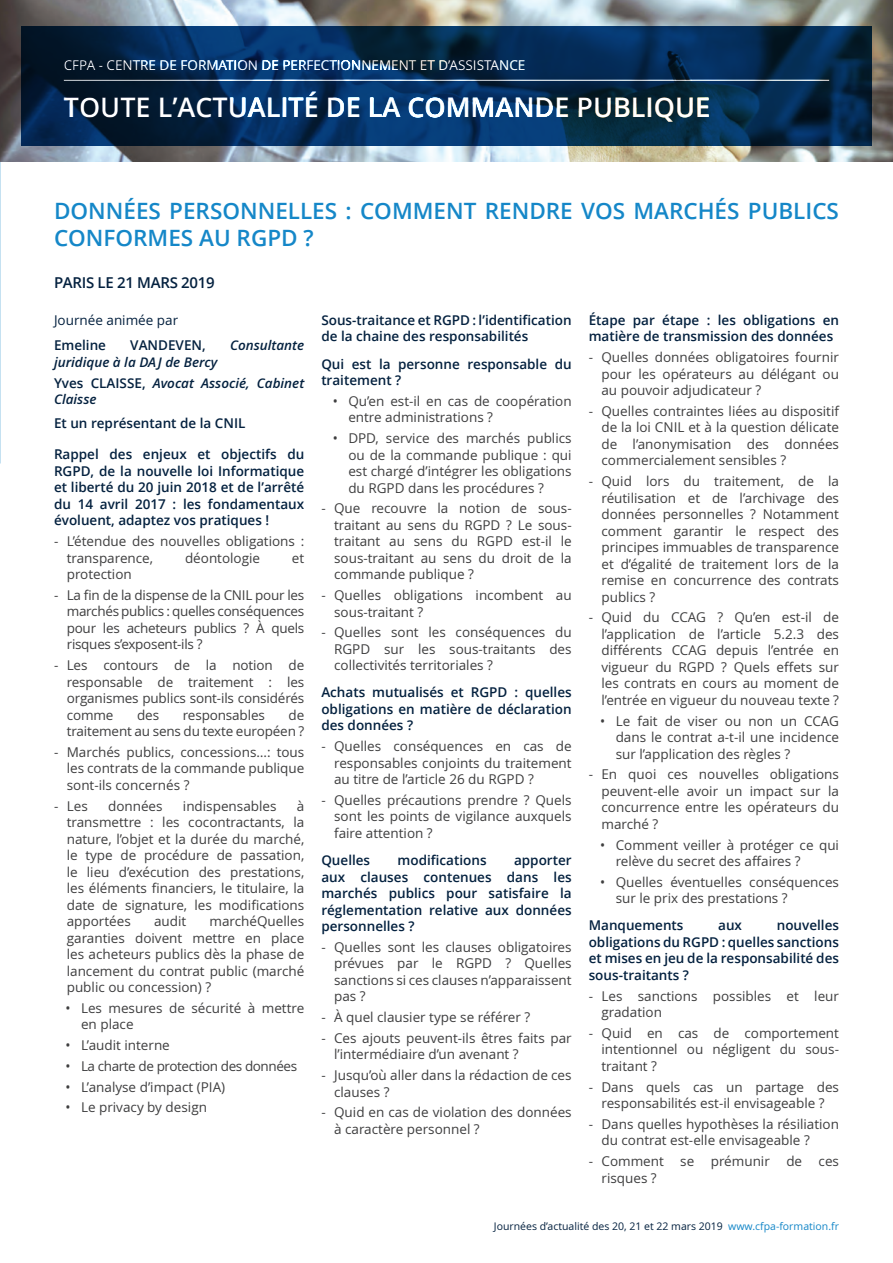
<style>
.page{position:relative;width:893px;height:1263px;background:#fff}
.page>*{position:absolute;margin:0;border:0;box-sizing:border-box;transform-origin:0 0}
.t1{font:600 27px "Open Sans";color:#fff}
.t2{font:600 22.5px/27px "Open Sans";color:#1587c8}
.t3{font:600 15px "Open Sans";letter-spacing:-.02em;color:#04213f}
.t4{font:13.5px/16.5px "Open Sans";color:#3e3e3f;text-align:justify}
.t5{font:600 13.5px/16.5px "Open Sans";color:#04213f;text-align:justify}
.t6{font:italic 600 13.5px/20.7px "Open Sans";color:#04213f}
.t7{font:13.5px "Open Sans";color:#fff}
.t8{font:13.5px "Open Sans";letter-spacing:-.03em;color:#3e3e3f}
.t9{font:13.5px "Open Sans";color:#04213f}
.t10{font:10.5px "Open Sans";color:#04213f}
.s1{font-style:normal}
.s2{color:#1587c8}
</style>
<div class="page">
<img style="left:0;top:0;width:893px;height:162px">
<svg style="left:21px;top:27px;width:851px;height:119px;background:#052a51"></svg>
<hr style="left:64px;top:80px;width:765px;height:1px;background:#fff">
<p class="t7" style="left:64px;top:57px;width:463px">CFPA - CENTRE DE FORMATION DE PERFECTIONNEMENT ET D’ASSISTANCE</p>
<h1 class="t1" style="left:64px;top:88px;width:648px">TOUTE L’ACTUALITÉ DE LA COMMANDE PUBLIQUE</h1>
<h2 class="t2" style="left:54px;top:197px;width:786px">DONNÉES PERSONNELLES : COMMENT RENDRE VOS MARCHÉS PUBLICS<br>CONFORMES AU RGPD ?</h2>
<p class="t3" style="left:54px;top:272px;width:162px">PARIS LE 21 MARS 2019</p>
<p class="t9" style="left:54px;top:313px;width:126px">Journée animée par</p>
<p class="t5" style="left:54px;top:337px;width:54px">Emeline</p>
<p class="t5" style="left:130px;top:337px;width:77px">VANDEVEN,</p>
<p class="t6" style="left:230px;top:335px;width:76px">Consultante</p>
<p class="t6" style="left:54px;top:352px;width:252px">juridique à la DAJ de Bercy<br><span class="s1">Yves CLAISSE,</span> Avocat Associé, Cabinet</p>
<p class="t6" style="left:54px;top:389px;width:44px">Claisse</p>
<p class="t5" style="left:54px;top:415px;width:193px">Et un représentant de la CNIL</p>
<p class="t5" style="left:54px;top:446px;width:252px">Rappel des enjeux et objectifs du RGPD, de la nouvelle loi Informatique et liberté du 20 juin 2018 et de l’arrêté du 14 avril 2017 : les fondamentaux évoluent, adaptez vos pratiques !</p>
<p class="t4" style="left:67px;top:533px;width:239px;text-indent:-13px">- L’étendue des nouvelles obligations : transparence,</p>
<p class="t4" style="left:185px;top:550px;width:77px">déontologie</p>
<p class="t4" style="left:292px;top:550px;width:14px">et</p>
<p class="t4" style="left:67px;top:566px;width:67px">protection</p>
<p class="t4" style="left:67px;top:587px;width:239px;text-indent:-13px">- La fin de la dispense de la CNIL pour les marchés publics : quelles conséquences pour les acheteurs publics ? À quels risques s’exposent-ils ?</p>
<p class="t4" style="left:67px;top:657px;width:239px;text-indent:-13px">- Les contours de la notion de responsable de traitement : les organismes publics sont-ils considérés comme</p>
<p class="t4" style="left:67px;top:707px;width:239px;text-align:right">de<br>traitement au sens du texte européen ?</p>
<p class="t4" style="left:67px;top:744px;width:239px;text-indent:-13px">- Marchés publics, concessions…: tous les contrats de la commande publique sont-ils concernés ?</p>
<p class="t4" style="left:54px;top:798px;width:35px">- Les</p>
<p class="t4" style="left:108px;top:798px;width:56px">données</p>
<p class="t4" style="left:183px;top:798px;width:95px">indispensables</p>
<p class="t4" style="left:137px;top:707px;width:24px">des</p>
<p class="t4" style="left:183px;top:707px;width:84px">responsables</p>
<p class="t4" style="left:67px;top:798px;width:239px;text-indent:230px">à transmettre : les cocontractants, la nature, l’objet et la durée du marché, le type de procédure de passation, le lieu d’exécution des prestations, les éléments financiers, le titulaire, la date de signature, les modifications apportées</p>
<p class="t4" style="left:67px;top:913px;width:239px;text-indent:143px">marchéQuelles garanties doivent mettre en place les acheteurs publics dès la phase de lancement du contrat public (marché public ou concession) ?</p>
<p class="t4" style="left:81px;top:1000px;width:225px;text-indent:-16px">• Les mesures de sécurité à mettre en place</p>
<p class="t4" style="left:65px;top:1037px;width:106px">• L’audit interne</p>
<p class="t8" style="left:65px;top:1058px;width:233px">• La charte de protection des données</p>
<p class="t4" style="left:65px;top:1079px;width:161px">• L’analyse d’impact (PIA)</p>
<p class="t4" style="left:65px;top:1099px;width:143px">• Le privacy by design</p>
<p class="t4" style="left:154px;top:913px;width:34px">audit</p>
<p class="t5" style="left:321px;top:311px;width:252px">Sous-traitance et RGPD : l’identification de la chaine des responsabilités</p>
<p class="t5" style="left:321px;top:355px;width:252px">Qui est la personne responsable du traitement ?</p>
<p class="t4" style="left:348px;top:393px;width:225px;text-indent:-16px">• Qu’en est-il en cas de coopération entre administrations ?</p>
<p class="t4" style="left:348px;top:430px;width:225px;text-indent:-16px">• DPD, service des marchés publics ou de la commande publique : qui est chargé d’intégrer les obligations du RGPD dans les procédures ?</p>
<p class="t4" style="left:334px;top:500px;width:239px;text-indent:-13px">- Que recouvre la notion de sous&shy;traitant au sens du RGPD ? Le sous&shy;traitant au sens du RGPD est-il le sous-traitant au sens du droit de la commande publique ?</p>
<p class="t4" style="left:334px;top:587px;width:239px;text-indent:-13px">- Quelles obligations incombent au sous-traitant ?</p>
<p class="t4" style="left:334px;top:624px;width:239px;text-indent:-13px">- Quelles sont les conséquences du RGPD sur les sous-traitants des collectivités territoriales ?</p>
<p class="t5" style="left:321px;top:684px;width:252px">Achats mutualisés et RGPD : quelles obligations en matière de déclaration des données ?</p>
<p class="t4" style="left:334px;top:738px;width:239px;text-indent:-13px">- Quelles conséquences en cas de responsables conjoints du traitement au titre de l’article 26 du RGPD ?</p>
<p class="t4" style="left:334px;top:792px;width:239px;text-indent:-13px">- Quelles précautions prendre ? Quels sont les points de vigilance auxquels faire attention ?</p>
<p class="t5" style="left:321px;top:852px;width:50px">Quelles</p>
<p class="t5" style="left:398px;top:852px;width:90px">modifications</p>
<p class="t5" style="left:321px;top:852px;width:252px;text-indent:193px">apporter aux clauses contenues dans les marchés publics pour satisfaire la réglementation relative aux données personnelles ?</p>
<p class="t4" style="left:334px;top:939px;width:239px;text-indent:-13px">- Quelles sont les clauses obligatoires prévues par le RGPD ? Quelles sanctions si ces clauses n’apparaissent pas ?</p>
<p class="t4" style="left:321px;top:1009px;width:210px">- À quel clausier type se référer ?</p>
<p class="t4" style="left:334px;top:1030px;width:239px;text-indent:-13px">- Ces ajouts peuvent-ils êtres faits par l’intermédiaire d’un avenant ?</p>
<p class="t4" style="left:334px;top:1067px;width:239px;text-indent:-13px">- Jusqu’où aller dans la rédaction de ces clauses ?</p>
<p class="t4" style="left:334px;top:1104px;width:239px;text-indent:-13px">- Quid en cas de violation des données à caractère personnel ?</p>
<p class="t5" style="left:589px;top:311px;width:252px">Étape par étape : les obligations en matière de transmission des données</p>
<p class="t4" style="left:601px;top:349px;width:239px;text-indent:-13px">- Quelles données obligatoires fournir pour les opérateurs au délégant ou au pouvoir adjudicateur ?</p>
<p class="t4" style="left:601px;top:403px;width:239px;text-indent:-13px">- Quelles contraintes liées au dispositif de la loi CNIL et à la question délicate de l’anonymisation des données commercialement sensibles ?</p>
<p class="t4" style="left:601px;top:473px;width:239px;text-indent:-13px">- Quid lors du traitement, de la réutilisation et de l’archivage des données personnelles ? Notamment comment garantir le respect des principes immuables de transparence et d’égalité de traitement lors de la remise en concurrence des contrats publics ?</p>
<p class="t4" style="left:601px;top:609px;width:239px;text-indent:-13px">- Quid du CCAG ? Qu’en est-il de l’application de l’article 5.2.3 des différents CCAG depuis l’entrée en vigueur du RGPD ? Quels effets sur les contrats en cours au moment de l’entrée en vigueur du nouveau texte ?</p>
<p class="t4" style="left:616px;top:713px;width:225px;text-indent:-16px">• Le fait de viser ou non un CCAG dans le contrat a-t-il une incidence sur l’application des règles ?</p>
<p class="t4" style="left:601px;top:766px;width:239px;text-indent:-13px">- En quoi ces nouvelles obligations peuvent-elle avoir un impact sur la concurrence entre les opérateurs du marché ?</p>
<p class="t4" style="left:616px;top:837px;width:225px;text-indent:-16px">• Comment veiller à protéger ce qui relève du secret des affaires ?</p>
<p class="t4" style="left:616px;top:874px;width:225px;text-indent:-16px">• Quelles éventuelles conséquences sur le prix des prestations ?</p>
<p class="t5" style="left:589px;top:917px;width:96px">Manquements</p>
<p class="t5" style="left:718px;top:917px;width:25px">aux</p>
<p class="t5" style="left:589px;top:917px;width:252px;text-indent:188px">nouvelles obligations du RGPD : quelles sanctions et mises en jeu de la responsabilité des sous-traitants ?</p>
<p class="t4" style="left:601px;top:988px;width:239px;text-indent:-13px">- Les sanctions possibles et leur gradation</p>
<p class="t4" style="left:601px;top:1025px;width:239px;text-indent:-13px">- Quid en cas de comportement intentionnel ou négligent du sous&shy;traitant ?</p>
<p class="t4" style="left:589px;top:1079px;width:252px;text-align:center">- Dans quels cas un partage des responsabilités est-il envisageable ?</p>
<p class="t4" style="left:601px;top:1116px;width:239px;text-indent:-13px">- Dans quelles hypothèses la résiliation du contrat est-elle envisageable ?</p>
<p class="t4" style="left:601px;top:1153px;width:239px;text-indent:-13px">- Comment se prémunir de ces risques ?</p>
<p class="t10" style="left:494px;top:1220px;width:347px">Journées d’actualité des 20, 21 et 22 mars 2019 <span class="s2">www.cfpa-formation.fr</span></p>
</div>
